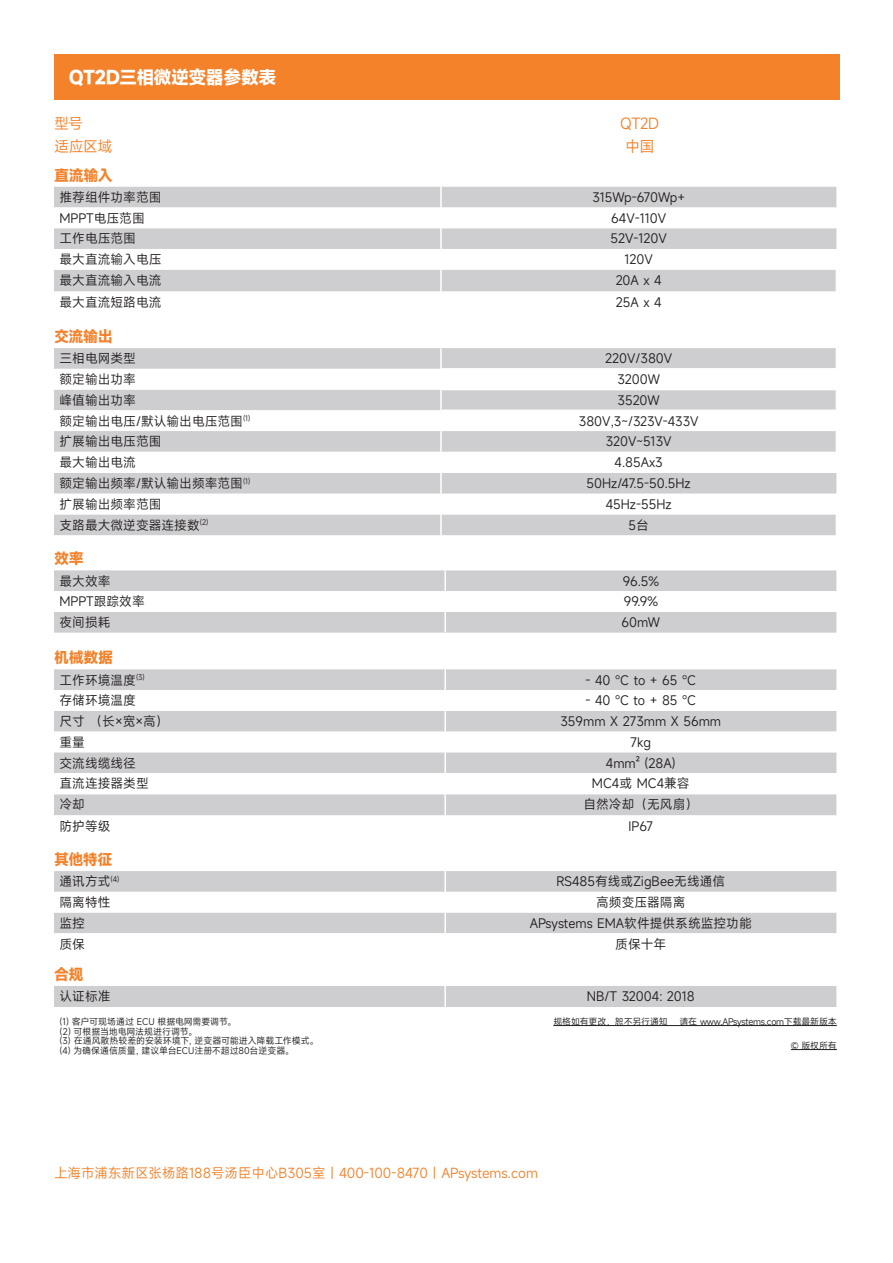
<style>
.page{position:relative;width:893px;height:1263px;background:#fff}
.page>*{position:absolute;margin:0;border:0;box-sizing:border-box;transform-origin:0 0}
.t1{font:700 18px "Mi Sans";letter-spacing:-.035em;color:#fff}
.t2{font:700 15px "Mi Sans";letter-spacing:-.025em;color:#f4822b}
.t3{font:15px "Mi Sans";letter-spacing:-.04em;color:#f4822b}
.t4{font:13.5px "Mi Sans";color:#f4822b}
.t5{font:12.75px "Mi Sans";color:#231f20}
.t6{font:9px "Mi Sans";letter-spacing:-.025em;color:#231f20}
.t7{font:9px "Mi Sans";letter-spacing:-.005em;color:#231f20}
</style>
<div class="page">
<div style="left:54px;top:54px;width:785px;height:46px;background:#f4822b"></div>
<div style="left:54px;top:187px;width:782px;height:20px;background:#cecdd0"></div>
<svg style="left:54px;top:207px;width:782px;height:85px"></svg>
<hr style="left:440px;top:187px;width:2px;height:20px;background:#fff">
<hr style="left:440px;top:207px;width:2px;height:21px;background:#fff">
<hr style="left:440px;top:249px;width:2px;height:21px;background:#fff">
<hr style="left:440px;top:270px;width:2px;height:22px;background:#fff">
<hr style="left:440px;top:228px;width:2px;height:21px;background:#fff">
<div style="left:54px;top:348px;width:782px;height:187px;background:#cecdd0"></div>
<svg style="left:54px;top:369px;width:782px;height:145px"></svg>
<hr style="left:440px;top:368px;width:397px;height:2px;background:#fff">
<hr style="left:440px;top:389px;width:397px;height:1px;background:#fff">
<hr style="left:440px;top:410px;width:397px;height:1px;background:#fff">
<hr style="left:440px;top:348px;width:2px;height:20px;background:#fff">
<svg style="left:440px;top:370px;width:2px;height:19px"></svg>
<hr style="left:440px;top:390px;width:2px;height:20px;background:#fff">
<hr style="left:440px;top:431px;width:2px;height:21px;background:#fff">
<hr style="left:440px;top:452px;width:2px;height:21px;background:#fff">
<hr style="left:440px;top:494px;width:2px;height:20px;background:#fff">
<hr style="left:440px;top:514px;width:2px;height:21px;background:#fff">
<hr style="left:440px;top:473px;width:2px;height:21px;background:#fff">
<div style="left:54px;top:669px;width:782px;height:21px;background:#cecdd0"></div>
<svg style="left:54px;top:711px;width:782px;height:104px;fill:#cecdd0"></svg>
<hr style="left:444px;top:669px;width:2px;height:21px;background:#fff">
<hr style="left:444px;top:711px;width:2px;height:21px;background:#fff">
<hr style="left:444px;top:732px;width:2px;height:20px;background:#fff">
<hr style="left:444px;top:752px;width:2px;height:21px;background:#fff">
<hr style="left:444px;top:773px;width:2px;height:21px;background:#fff">
<hr style="left:444px;top:794px;width:2px;height:21px;background:#fff">
<div style="left:54px;top:570px;width:782px;height:63px;background:#cecdd0"></div>
<svg style="left:54px;top:591px;width:782px;height:21px"></svg>
<hr style="left:444px;top:570px;width:2px;height:21px;background:#fff">
<hr style="left:444px;top:591px;width:2px;height:21px;background:#fff">
<hr style="left:444px;top:612px;width:2px;height:21px;background:#fff">
<div style="left:54px;top:871px;width:782px;height:21px;background:#cecdd0"></div>
<div style="left:54px;top:913px;width:782px;height:20px;background:#cecdd0"></div>
<hr style="left:444px;top:871px;width:2px;height:21px;background:#fff">
<hr style="left:444px;top:912px;width:2px;height:21px;background:#fff">
<div style="left:54px;top:986px;width:782px;height:21px;background:#cecdd0"></div>
<hr style="left:444px;top:986px;width:2px;height:21px;background:#fff">
<hr style="left:553px;top:1025px;width:284px;height:1px;background:#231f20">
<hr style="left:791px;top:1049px;width:46px;height:1px;background:#231f20">
<p class="t1" style="left:69px;top:65px;width:209px">QT2D三相微逆变器参数表</p>
<p class="t3" style="left:54px;top:113px;width:31px">型号</p>
<p class="t3" style="left:54px;top:136px;width:60px">适应区域</p>
<p class="t2" style="left:54px;top:165px;width:60px">直流输入</p>
<p class="t5" style="left:60px;top:189px;width:103px">推荐组件功率范围</p>
<p class="t5" style="left:592px;top:189px;width:94px">315Wp-670Wp+</p>
<p class="t5" style="left:60px;top:209px;width:87px">MPPT电压范围</p>
<p class="t5" style="left:611px;top:209px;width:56px">64V-110V</p>
<p class="t5" style="left:60px;top:230px;width:78px">工作电压范围</p>
<p class="t5" style="left:610px;top:230px;width:58px">52V-120V</p>
<p class="t5" style="left:60px;top:251px;width:103px">最大直流输入电压</p>
<p class="t5" style="left:624px;top:251px;width:30px">120V</p>
<p class="t5" style="left:60px;top:272px;width:103px">最大直流输入电流</p>
<p class="t5" style="left:616px;top:272px;width:48px">20A x 4</p>
<p class="t5" style="left:60px;top:293px;width:103px">最大直流短路电流</p>
<p class="t5" style="left:616px;top:293px;width:47px">25A x 4</p>
<p class="t2" style="left:54px;top:326px;width:60px">交流输出</p>
<p class="t5" style="left:60px;top:350px;width:78px">三相电网类型</p>
<p class="t5" style="left:605px;top:350px;width:69px">220V/380V</p>
<p class="t5" style="left:60px;top:371px;width:78px">额定输出功率</p>
<p class="t5" style="left:617px;top:371px;width:44px">3200W</p>
<p class="t5" style="left:60px;top:391px;width:78px">峰值输出功率</p>
<p class="t5" style="left:618px;top:391px;width:44px">3520W</p>
<p class="t5" style="left:60px;top:412px;width:192px">额定输出电压/默认输出电压范围<sup>(1)</sup></p>
<p class="t5" style="left:579px;top:412px;width:121px">380V,3~/323V-433V</p>
<p class="t5" style="left:60px;top:433px;width:104px">扩展输出电压范围</p>
<p class="t5" style="left:606px;top:433px;width:67px">320V~513V</p>
<p class="t5" style="left:60px;top:454px;width:78px">最大输出电流</p>
<p class="t5" style="left:615px;top:454px;width:50px">4.85Ax3</p>
<p class="t5" style="left:60px;top:475px;width:192px">额定输出频率/默认输出频率范围<sup>(1)</sup></p>
<p class="t5" style="left:587px;top:475px;width:106px">50Hz/47.5-50.5Hz</p>
<p class="t5" style="left:60px;top:496px;width:104px">扩展输出频率范围</p>
<p class="t5" style="left:606px;top:496px;width:67px">45Hz-55Hz</p>
<p class="t5" style="left:60px;top:516px;width:150px">支路最大微逆变器连接数<sup>(2)</sup></p>
<p class="t5" style="left:628px;top:516px;width:22px">5台</p>
<p class="t3" style="left:620px;top:113px;width:41px">QT2D</p>
<p class="t3" style="left:625px;top:136px;width:31px">中国</p>
<p class="t2" style="left:54px;top:549px;width:31px">效率</p>
<p class="t5" style="left:60px;top:572px;width:52px">最大效率</p>
<p class="t5" style="left:623px;top:572px;width:38px">96.5%</p>
<p class="t5" style="left:60px;top:593px;width:87px">MPPT跟踪效率</p>
<p class="t5" style="left:624px;top:593px;width:36px">99.9%</p>
<p class="t5" style="left:60px;top:614px;width:53px">夜间损耗</p>
<p class="t5" style="left:622px;top:614px;width:40px">60mW</p>
<p class="t2" style="left:54px;top:648px;width:61px">机械数据</p>
<p class="t5" style="left:60px;top:671px;width:87px">工作环境温度<sup>(3)</sup></p>
<p class="t5" style="left:586px;top:671px;width:112px">- 40 °C to + 65 °C</p>
<p class="t5" style="left:60px;top:692px;width:78px">存储环境温度</p>
<p class="t5" style="left:585px;top:692px;width:112px">- 40 °C to + 85 °C</p>
<p class="t5" style="left:60px;top:713px;width:111px">尺寸 （长×宽×高）</p>
<p class="t5" style="left:560px;top:713px;width:162px">359mm X 273mm X 56mm</p>
<p class="t5" style="left:60px;top:733px;width:27px">重量</p>
<p class="t5" style="left:631px;top:733px;width:22px">7kg</p>
<p class="t5" style="left:60px;top:754px;width:78px">交流线缆线径</p>
<p class="t5" style="left:606px;top:754px;width:71px">4mm² (28A)</p>
<p class="t5" style="left:60px;top:775px;width:91px">直流连接器类型</p>
<p class="t5" style="left:592px;top:775px;width:99px">MC4或 MC4兼容</p>
<p class="t5" style="left:60px;top:796px;width:27px">冷却</p>
<p class="t5" style="left:583px;top:796px;width:116px">自然冷却（无风扇）</p>
<p class="t5" style="left:60px;top:817px;width:52px">防护等级</p>
<p class="t5" style="left:628px;top:817px;width:26px">IP67</p>
<p class="t2" style="left:54px;top:849px;width:60px">其他特征</p>
<p class="t5" style="left:60px;top:873px;width:61px">通讯方式<sup>(4)</sup></p>
<p class="t5" style="left:556px;top:873px;width:170px">RS485有线或ZigBee无线通信</p>
<p class="t5" style="left:60px;top:894px;width:52px">隔离特性</p>
<p class="t5" style="left:596px;top:894px;width:91px">高频变压器隔离</p>
<p class="t5" style="left:60px;top:914px;width:27px">监控</p>
<p class="t5" style="left:530px;top:914px;width:223px">APsystems EMA软件提供系统监控功能</p>
<p class="t5" style="left:60px;top:935px;width:27px">质保</p>
<p class="t5" style="left:615px;top:935px;width:52px">质保十年</p>
<p class="t2" style="left:54px;top:964px;width:31px">合规</p>
<p class="t5" style="left:60px;top:988px;width:52px">认证标准</p>
<p class="t5" style="left:587px;top:988px;width:110px">NB/T 32004: 2018</p>
<p class="t6" style="left:54px;top:1015px;width:184px">（1）客户可现场通过 ECU 根据电网需要调节。</p>
<p class="t6" style="left:54px;top:1025px;width:145px">（2）可根据当地电网法规进行调节。</p>
<p class="t7" style="left:54px;top:1035px;width:266px">（3）在通风散热较差的安装环境下，逆变器可能进入降载工作模式。</p>
<p class="t6" style="left:54px;top:1045px;width:241px">（4）为确保通信质量，建议单台ECU注册不超过80台逆变器。</p>
<p class="t6" style="left:553px;top:1015px;width:116px">规格如有更改，恕不另行通知</p>
<p class="t6" style="left:679px;top:1015px;width:159px">请在 www.APsystems.com下载最新版本</p>
<p class="t6" style="left:791px;top:1039px;width:47px">© 版权所有</p>
<p class="t4" style="left:54px;top:1164px;width:485px">上海市浦东新区张杨路188号汤臣中心B305室｜400-100-8470｜APsystems.com</p>
</div>
